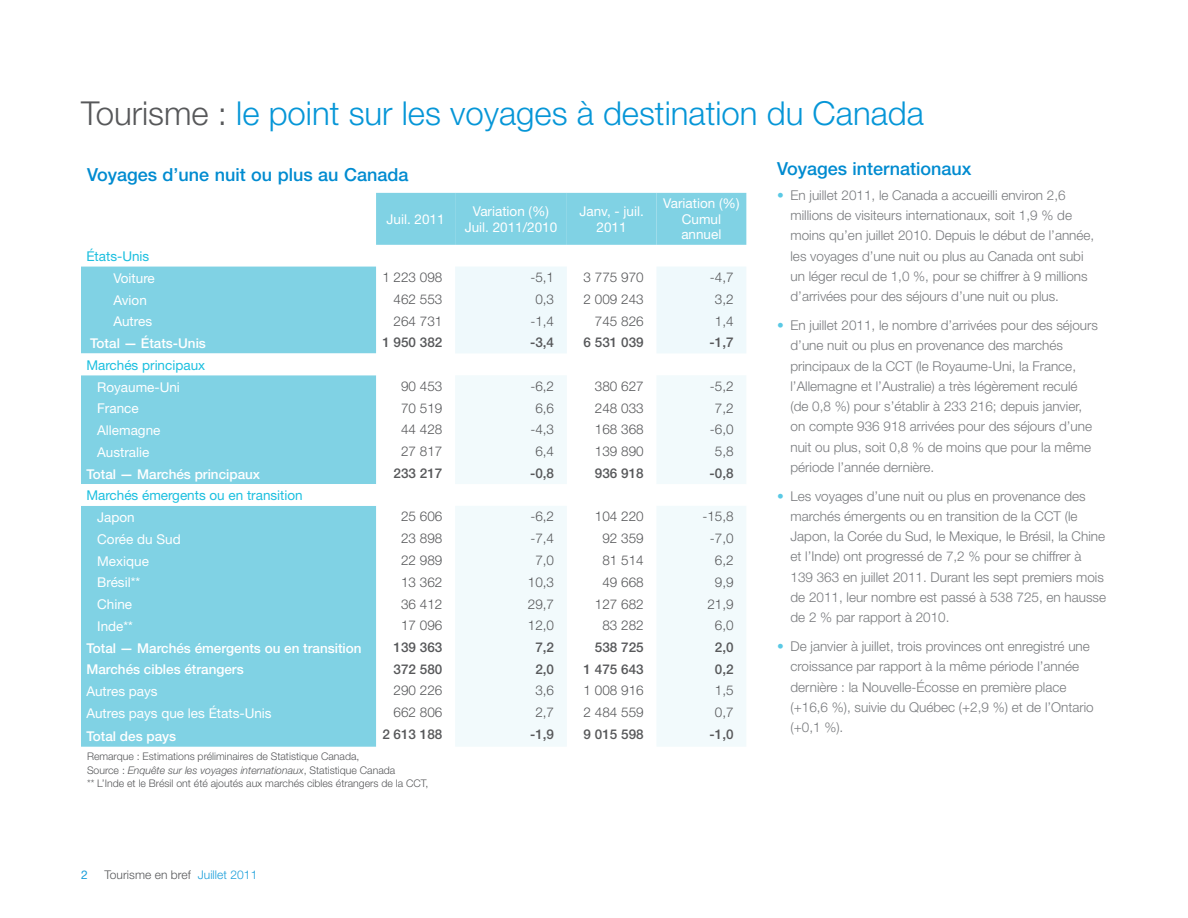
<style>
.page{position:relative;width:1188px;height:918px;background:#fff}
.page>*{position:absolute;margin:0;border:0;box-sizing:border-box;transform-origin:0 0}
.t1{font:300 33px "Helvetica Neue LT Pro";color:#0696d7}
.t2{font:500 18px "Helvetica Neue LT Pro";color:#008bd0}
.t3{font:300 13.5px/20.2px "Helvetica Neue LT Pro";color:#787a7d}
.t4{font:300 13.5px "Helvetica Neue LT Pro";color:#57585a}
.t5{font:13.5px/15.8px "Helvetica Neue LT Pro";color:#fff;text-align:center}
.t6{font:500 13.5px "Helvetica Neue LT Pro";color:#fff}
.t7{font:500 13.5px "Helvetica Neue LT Pro";color:#57585a}
.t8{font:13.5px "Helvetica Neue LT Pro";color:#1cbfdf}
.t9{font:300 12px "Helvetica Neue LT Pro";letter-spacing:.005em;color:#57585a}
.t10{font:12px "Helvetica Neue LT Pro";color:#199eda}
.t11{font:300 10.5px/13.5px "Helvetica Neue LT Pro";color:#57585a}
.s1{color:#57585a}
.s2{font-style:italic}
.s3{color:#5ac9e5}
.s4{color:#199eda}
</style>
<div class="page">
<svg style="left:81px;top:193px;width:665px;height:554px;fill:#80d2e4"></svg>
<svg style="left:455px;top:267px;width:291px;height:86px"></svg>
<svg style="left:81px;top:353px;width:575px;height:153px;fill:#80d2e4"></svg>
<svg style="left:455px;top:375px;width:291px;height:372px;fill:#f2fafc"></svg>
<h1 class="t1" style="left:81px;top:93px;width:844px"><span class="s1">Tourisme :</span> le point sur les voyages à destination du Canada</h1>
<h2 class="t2" style="left:87px;top:164px;width:323px">Voyages d’une nuit ou plus au Canada</h2>
<p class="t5" style="left:387px;top:211px;width:60px">Juil. 2011</p>
<p class="t5" style="left:465px;top:203px;width:94px">Variation (%)<br>Juil. 2011/2010</p>
<p class="t5" style="left:580px;top:203px;width:66px">Janv, - juil.<br>2011</p>
<p class="t5" style="left:663px;top:195px;width:78px">Variation (%)<br>Cumul annuel</p>
<p class="t8" style="left:86px;top:248px;width:65px">États-Unis</p>
<p class="t5" style="left:113px;top:270px;width:43px">Voiture</p>
<p class="t4" style="left:382px;top:269px;width:62px">1 223 098</p>
<p class="t4" style="left:530px;top:269px;width:25px">-5,1</p>
<p class="t4" style="left:584px;top:269px;width:62px">3 775 970</p>
<p class="t4" style="left:710px;top:269px;width:25px">-4,7</p>
<p class="t5" style="left:113px;top:292px;width:35px">Avion</p>
<p class="t4" style="left:394px;top:291px;width:50px">462 553</p>
<p class="t4" style="left:535px;top:291px;width:20px">0,3</p>
<p class="t4" style="left:584px;top:291px;width:62px">2 009 243</p>
<p class="t4" style="left:715px;top:291px;width:20px">3,2</p>
<p class="t5" style="left:113px;top:313px;width:40px">Autres</p>
<p class="t4" style="left:394px;top:313px;width:50px">264 731</p>
<p class="t4" style="left:530px;top:313px;width:25px">-1,4</p>
<p class="t4" style="left:595px;top:313px;width:50px">745 826</p>
<p class="t4" style="left:715px;top:313px;width:20px">1,4</p>
<p class="t6" style="left:90px;top:335px;width:117px">Total — États-Unis</p>
<p class="t7" style="left:382px;top:335px;width:62px">1 950 382</p>
<p class="t7" style="left:530px;top:335px;width:26px">-3,4</p>
<p class="t7" style="left:584px;top:335px;width:62px">6 531 039</p>
<p class="t7" style="left:710px;top:335px;width:26px">-1,7</p>
<p class="t8" style="left:86px;top:357px;width:120px">Marchés principaux</p>
<p class="t5" style="left:97px;top:379px;width:84px">Royaume-Uni</p>
<p class="t4" style="left:401px;top:378px;width:43px">90 453</p>
<p class="t4" style="left:530px;top:378px;width:25px">-6,2</p>
<p class="t4" style="left:595px;top:378px;width:50px">380 627</p>
<p class="t4" style="left:710px;top:378px;width:25px">-5,2</p>
<p class="t5" style="left:97px;top:400px;width:43px">France</p>
<p class="t4" style="left:401px;top:400px;width:43px">70 519</p>
<p class="t4" style="left:535px;top:400px;width:20px">6,6</p>
<p class="t4" style="left:595px;top:400px;width:50px">248 033</p>
<p class="t4" style="left:715px;top:400px;width:20px">7,2</p>
<p class="t5" style="left:97px;top:422px;width:65px">Allemagne</p>
<p class="t4" style="left:401px;top:421px;width:43px">44 428</p>
<p class="t4" style="left:530px;top:421px;width:25px">-4,3</p>
<p class="t4" style="left:595px;top:421px;width:50px">168 368</p>
<p class="t4" style="left:710px;top:421px;width:25px">-6,0</p>
<p class="t5" style="left:97px;top:444px;width:54px">Australie</p>
<p class="t4" style="left:401px;top:443px;width:43px">27 817</p>
<p class="t4" style="left:535px;top:443px;width:20px">6,4</p>
<p class="t4" style="left:595px;top:443px;width:50px">139 890</p>
<p class="t4" style="left:715px;top:443px;width:20px">5,8</p>
<p class="t6" style="left:86px;top:466px;width:175px">Total — Marchés principaux</p>
<p class="t7" style="left:394px;top:465px;width:50px">233 217</p>
<p class="t7" style="left:530px;top:465px;width:26px">-0,8</p>
<p class="t7" style="left:595px;top:465px;width:50px">936 918</p>
<p class="t7" style="left:710px;top:465px;width:26px">-0,8</p>
<p class="t8" style="left:86px;top:487px;width:218px">Marchés émergents ou en transition</p>
<p class="t5" style="left:97px;top:509px;width:39px">Japon</p>
<p class="t4" style="left:401px;top:508px;width:43px">25 606</p>
<p class="t4" style="left:530px;top:508px;width:25px">-6,2</p>
<p class="t4" style="left:595px;top:508px;width:50px">104 220</p>
<p class="t4" style="left:702px;top:508px;width:33px">-15,8</p>
<p class="t5" style="left:97px;top:531px;width:85px">Corée du Sud</p>
<p class="t4" style="left:401px;top:530px;width:43px">23 898</p>
<p class="t4" style="left:530px;top:530px;width:25px">-7,4</p>
<p class="t4" style="left:602px;top:530px;width:43px">92 359</p>
<p class="t4" style="left:710px;top:530px;width:25px">-7,0</p>
<p class="t5" style="left:97px;top:553px;width:53px">Mexique</p>
<p class="t4" style="left:401px;top:552px;width:43px">22 989</p>
<p class="t4" style="left:535px;top:552px;width:20px">7,0</p>
<p class="t4" style="left:602px;top:552px;width:43px">81 514</p>
<p class="t4" style="left:715px;top:552px;width:20px">6,2</p>
<p class="t5" style="left:97px;top:574px;width:44px">Brésil**</p>
<p class="t4" style="left:401px;top:574px;width:43px">13 362</p>
<p class="t4" style="left:528px;top:574px;width:28px">10,3</p>
<p class="t4" style="left:602px;top:574px;width:43px">49 668</p>
<p class="t4" style="left:715px;top:574px;width:20px">9,9</p>
<p class="t5" style="left:97px;top:596px;width:37px">Chine</p>
<p class="t4" style="left:401px;top:595px;width:43px">36 412</p>
<p class="t4" style="left:528px;top:595px;width:28px">29,7</p>
<p class="t4" style="left:595px;top:595px;width:50px">127 682</p>
<p class="t4" style="left:707px;top:595px;width:28px">21,9</p>
<p class="t5" style="left:97px;top:618px;width:37px">Inde**</p>
<p class="t4" style="left:401px;top:617px;width:43px">17 096</p>
<p class="t4" style="left:528px;top:617px;width:28px">12,0</p>
<p class="t4" style="left:602px;top:617px;width:43px">83 282</p>
<p class="t4" style="left:715px;top:617px;width:20px">6,0</p>
<p class="t6" style="left:86px;top:640px;width:277px">Total — Marchés émergents ou en transition</p>
<p class="t7" style="left:394px;top:639px;width:50px">139 363</p>
<p class="t7" style="left:535px;top:639px;width:20px">7,2</p>
<p class="t7" style="left:595px;top:639px;width:50px">538 725</p>
<p class="t7" style="left:715px;top:639px;width:20px">2,0</p>
<p class="t6" style="left:86px;top:661px;width:159px">Marchés cibles étrangers</p>
<p class="t7" style="left:394px;top:661px;width:50px">372 580</p>
<p class="t7" style="left:535px;top:661px;width:20px">2,0</p>
<p class="t7" style="left:584px;top:661px;width:62px">1 475 643</p>
<p class="t7" style="left:715px;top:661px;width:20px">0,2</p>
<p class="t5" style="left:86px;top:683px;width:73px">Autres pays</p>
<p class="t4" style="left:394px;top:682px;width:50px">290 226</p>
<p class="t4" style="left:535px;top:682px;width:20px">3,6</p>
<p class="t4" style="left:584px;top:682px;width:62px">1 008 916</p>
<p class="t4" style="left:715px;top:682px;width:20px">1,5</p>
<p class="t5" style="left:86px;top:705px;width:187px">Autres pays que les États-Unis</p>
<p class="t4" style="left:394px;top:704px;width:50px">662 806</p>
<p class="t4" style="left:535px;top:704px;width:20px">2,7</p>
<p class="t4" style="left:584px;top:704px;width:62px">2 484 559</p>
<p class="t4" style="left:715px;top:704px;width:20px">0,7</p>
<p class="t6" style="left:86px;top:728px;width:91px">Total des pays</p>
<p class="t7" style="left:382px;top:726px;width:62px">2 613 188</p>
<p class="t7" style="left:530px;top:726px;width:26px">-1,9</p>
<p class="t7" style="left:584px;top:726px;width:62px">9 015 598</p>
<p class="t7" style="left:710px;top:726px;width:26px">-1,0</p>
<p class="t11" style="left:87px;top:749px;width:343px">Remarque : Estimations préliminaires de Statistique Canada,<br>Source : <span class="s2">Enquête sur les voyages internationaux</span>, Statistique Canada<br>** L’Inde et le Brésil ont été ajoutés aux marchés cibles étrangers de la CCT,</p>
<h2 class="t2" style="left:777px;top:158px;width:196px">Voyages internationaux</h2>
<p class="t3" style="left:790px;top:185px;width:305px;text-indent:-14px"><span class="s3">•</span> En juillet 2011, le Canada a accueilli environ 2,6 millions de visiteurs internationaux, soit 1,9 % de moins qu’en juillet 2010. Depuis le début de l’année, les voyages d’une nuit ou plus au Canada ont subi un léger recul de 1,0 %, pour se chiffrer à 9 millions d’arrivées pour des séjours d’une nuit ou plus.</p>
<p class="t3" style="left:790px;top:315px;width:309px;text-indent:-14px"><span class="s3">•</span> En juillet 2011, le nombre d’arrivées pour des séjours d’une nuit ou plus en provenance des marchés principaux de la CCT (le Royaume-Uni, la France, l’Allemagne et l’Australie) a très légèrement reculé (de 0,8 %) pour s’établir à 233 216; depuis janvier, on compte 936 918 arrivées pour des séjours d’une nuit ou plus, soit 0,8 % de moins que pour la même période l’année dernière.</p>
<p class="t3" style="left:790px;top:485px;width:317px;text-indent:-14px"><span class="s3">•</span> Les voyages d’une nuit ou plus en provenance des marchés émergents ou en transition de la CCT (le Japon, la Corée du Sud, le Mexique, le Brésil, la Chine et l’Inde) ont progressé de 7,2 % pour se chiffrer à 139 363 en juillet 2011. Durant les sept premiers mois de 2011, leur nombre est passé à 538 725, en hausse de 2 % par rapport à 2010.</p>
<p class="t3" style="left:790px;top:636px;width:305px;text-indent:-14px"><span class="s3">•</span> De janvier à juillet, trois provinces ont enregistré une croissance par rapport à la même période l’année dernière : la Nouvelle-Écosse en première place (+16,6 %), suivie du Québec (+2,9 %) et de l’Ontario (+0,1 %).</p>
<p class="t10" style="left:81px;top:867px;width:8px">2</p>
<p class="t9" style="left:104px;top:867px;width:154px">Tourisme en bref <span class="s4">Juillet 2011</span></p>
</div>
